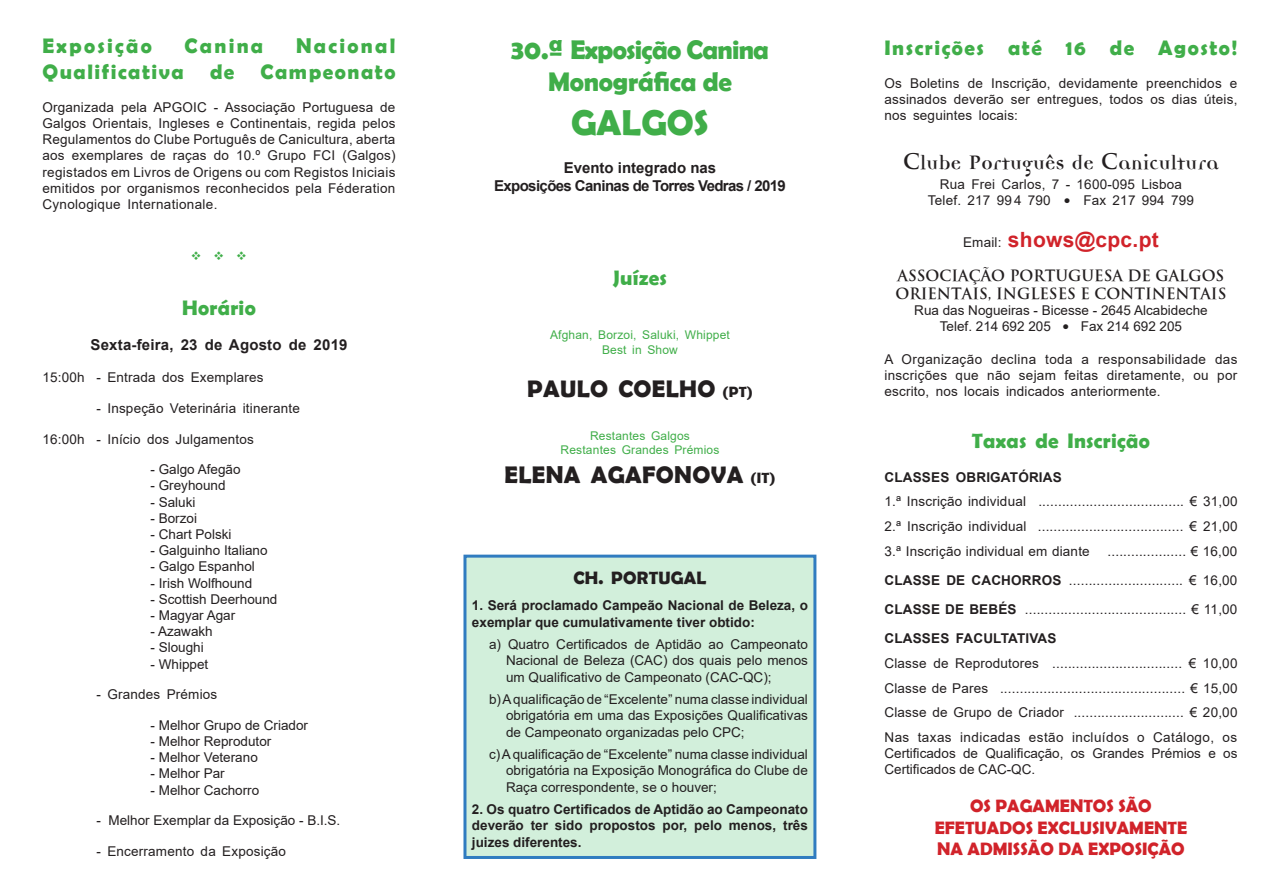
<style>
.page{position:relative;width:1263px;height:893px;background:#fff}
.page>*{position:absolute;margin:0;border:0;box-sizing:border-box;transform-origin:0 0}
.t1{font:700 36px "Berlin Sans FB Demi";color:#40ae49}
.t2{font:700 27px "Berlin Sans FB Demi";letter-spacing:-.03em;color:#40ae49}
.t3{font:700 27px "Berlin Sans FB Demi";letter-spacing:-.01em;color:#40ae49}
.t4{font:700 24px "Berlin Sans FB Demi";letter-spacing:.01em;color:#231f20}
.t5{font:700 21px "Berlin Sans FB Demi";letter-spacing:.07em;color:#40ae49}
.t6{font:700 21px "Democratica";letter-spacing:.01em;color:#231f20}
.t7{font:700 21px "Berlin Sans FB Demi";letter-spacing:.01em;color:#40ae49}
.t8{font:700 21px "Arial";letter-spacing:.015em;color:#d1232a}
.t9{font:700 21px "Berlin Sans FB Demi";letter-spacing:.105em;color:#40ae49}
.t10{font:700 18px "Berlin Sans FB Demi";color:#d1232a}
.t11{font:700 18px "Berlin Sans FB Demi";letter-spacing:.01em;color:#231f20}
.t12{font:700 15px/18px "Trajan";color:#231f20}
.t13{font:700 15px "Arial";color:#231f20}
.t14{font:700 15px "Arial";letter-spacing:-.04em;color:#231f20}
.t15{font:13.5px/16.2px "Arial";color:#231f20;text-align:justify}
.t16{font:700 13.5px/16.2px "Arial";color:#231f20}
.t17{font:12px/14.4px "Arial";letter-spacing:.015em;color:#40ae49;text-align:center}
.t18{font:12px "Wingdings";color:#40ae49}
.s1{font-size:15px}
.s2{font-family:"Trajan Pro"}
.s3{font-family:"Verdana"}
.s4{font-weight:400;font-size:13.5px;color:#231f20}
.s5{font-weight:700}
</style>
<div class="page">
<div style="left:463px;top:555px;width:353px;height:304px;background:#d2efdb;border:3px solid #307cc0"></div>
<p class="t9" style="left:42px;top:34px;width:111px">Exposição</p>
<p class="t5" style="left:185px;top:34px;width:80px">Canina</p>
<p class="t9" style="left:296px;top:34px;width:101px">Nacional</p>
<p class="t5" style="left:42px;top:59px;width:354px">Qualificativa de Campeonato</p>
<p class="t15" style="left:42px;top:99px;width:354px">Organizada pela APGOIC - Associação Portuguesa de Galgos Orientais, Ingleses e Continentais, regida pelos Regulamentos do Clube Português de Canicultura, aberta aos exemplares de raças do 10.º Grupo FCI (Galgos) registados em Livros de Origens ou com Registos Iniciais emitidos por organismos reconhecidos pela Féderation Cynologique Internationale.</p>
<p class="t18" style="left:191px;top:249px;width:58px">❖ ❖ ❖</p>
<p class="t7" style="left:182px;top:296px;width:75px">Horário</p>
<p class="t13" style="left:90px;top:334px;width:259px">Sexta-feira, 23 de Agosto de 2019</p>
<p class="t15" style="left:43px;top:369px;width:223px">15:00h - Entrada dos Exemplares</p>
<p class="t15" style="left:97px;top:400px;width:205px">- Inspeção Veterinária itinerante</p>
<p class="t15" style="left:43px;top:431px;width:213px">16:00h - Início dos Julgamentos</p>
<p class="t15" style="left:151px;top:461px;width:92px">- Galgo Afegão</p>
<p class="t15" style="left:151px;top:477px;width:77px">- Greyhound</p>
<p class="t15" style="left:151px;top:494px;width:47px">- Saluki</p>
<p class="t15" style="left:151px;top:510px;width:48px">- Borzoi</p>
<p class="t15" style="left:151px;top:526px;width:83px">- Chart Polski</p>
<p class="t15" style="left:151px;top:542px;width:119px">- Galguinho Italiano</p>
<p class="t15" style="left:151px;top:558px;width:106px">- Galgo Espanhol</p>
<p class="t15" style="left:151px;top:575px;width:103px">- Irish Wolfhound</p>
<p class="t15" style="left:151px;top:591px;width:128px">- Scottish Deerhound</p>
<p class="t15" style="left:151px;top:607px;width:86px">- Magyar Agar</p>
<p class="t15" style="left:151px;top:623px;width:64px">- Azawakh</p>
<p class="t15" style="left:151px;top:639px;width:55px">- Sloughi</p>
<p class="t15" style="left:151px;top:656px;width:59px">- Whippet</p>
<p class="t15" style="left:97px;top:686px;width:122px">- Grandes Prémios</p>
<p class="t15" style="left:151px;top:717px;width:159px">- Melhor Grupo de Criador</p>
<p class="t15" style="left:151px;top:733px;width:122px">- Melhor Reprodutor</p>
<p class="t15" style="left:151px;top:749px;width:109px">- Melhor Veterano</p>
<p class="t15" style="left:151px;top:765px;width:76px">- Melhor Par</p>
<p class="t15" style="left:151px;top:782px;width:110px">- Melhor Cachorro</p>
<p class="t15" style="left:97px;top:812px;width:245px">- Melhor Exemplar da Exposição - B.I.S.</p>
<p class="t15" style="left:97px;top:843px;width:191px">- Encerramento da Exposição</p>
<p class="t2" style="left:511px;top:34px;width:260px">30.ª Exposição Canina</p>
<p class="t3" style="left:548px;top:66px;width:185px">Monográfica de</p>
<p class="t1" style="left:571px;top:101px;width:139px">GALGOS</p>
<p class="t13" style="left:564px;top:157px;width:154px">Evento integrado nas</p>
<p class="t14" style="left:494px;top:175px;width:293px">Exposições Caninas de Torres Vedras / 2019</p>
<p class="t5" style="left:613px;top:265px;width:56px">Juízes</p>
<p class="t17" style="left:550px;top:328px;width:181px">Afghan, Borzoi, Saluki, Whippet</p>
<p class="t17" style="left:602px;top:342px;width:77px">Best in Show</p>
<p class="t4" style="left:527px;top:375px;width:227px">PAULO COELHO <span class="s1">(PT)</span></p>
<p class="t17" style="left:561px;top:428px;width:160px">Restantes Galgos<br>Restantes Grandes Prémios</p>
<p class="t4" style="left:505px;top:461px;width:272px">ELENA AGAFONOVA <span class="s1">(IT)</span></p>
<p class="t11" style="left:573px;top:567px;width:134px">CH. PORTUGAL</p>
<p class="t16" style="left:472px;top:598px;width:337px">1. Será proclamado Campeão Nacional de Beleza, o exemplar que cumulativamente tiver obtido:</p>
<p class="t15" style="left:506px;top:636px;width:303px;text-indent:-17px">a) Quatro Certificados de Aptidão ao Campeonato Nacional de Beleza (CAC) dos quais pelo menos um Qualificativo de Campeonato (CAC-QC);</p>
<p class="t15" style="left:506px;top:691px;width:303px;text-indent:-17px">b) A qualificação de “Excelente” numa classe individual obrigatória em uma das Exposições Qualificativas de Campeonato organizadas pelo CPC;</p>
<p class="t15" style="left:506px;top:746px;width:303px;text-indent:-17px">c) A qualificação de “Excelente” numa classe individual obrigatória na Exposição Monográfica do Clube de Raça correspondente, se o houver;</p>
<p class="t16" style="left:472px;top:801px;width:337px;text-align:justify">2. Os quatro Certificados de Aptidão ao Campeonato deverão ter sido propostos por, pelo menos, três juizes diferentes.</p>
<p class="t5" style="left:884px;top:35px;width:354px">Inscrições até 16 de Agosto!</p>
<p class="t15" style="left:884px;top:75px;width:354px">Os Boletins de Inscrição, devidamente preenchidos e assinados deverão ser entregues, todos os dias úteis, nos seguintes locais:</p>
<p class="t6" style="left:903px;top:153px;width:317px"><span class="s2">C</span>lube <span class="s2">p</span>ortuguês de <span class="s2">C</span>anicultura</p>
<p class="t15" style="left:940px;top:176px;width:244px">Rua Frei Carlos, 7 - 1600-095 Lisboa</p>
<p class="t15" style="left:928px;top:192px;width:268px">Telef. 217 99 4 790 <span class="s3">•</span> Fax 217 994 799</p>
<p class="t8" style="left:963px;top:224px;width:197px"><span class="s4">Email:</span> shows@cpc.pt</p>
<p class="t12" style="left:895px;top:266px;width:332px">ASSOCIAÇÃO PORTUGUESA DE GALGOS<br>ORIENTAIS, INGLESES E CONTINENTAIS</p>
<p class="t15" style="left:914px;top:302px;width:295px">Rua das Nogueiras - Bicesse - 2645 Alcabideche</p>
<p class="t15" style="left:940px;top:318px;width:244px">Telef. 214 692 205 <span class="s3">•</span> Fax 214 692 205</p>
<p class="t15" style="left:884px;top:351px;width:355px">A Organização declina toda a responsabilidade das inscrições que não sejam feitas diretamente, ou por escrito, nos locais indicados anteriormente.</p>
<p class="t7" style="left:972px;top:429px;width:180px">Taxas de Inscrição</p>
<p class="t16" style="left:884px;top:469px;width:179px">CLASSES OBRIGATÓRIAS</p>
<p class="t15" style="left:884px;top:493px;width:355px">1.ª Inscrição individual ..................................... € 31,00</p>
<p class="t15" style="left:884px;top:518px;width:355px">2.ª Inscrição individual ..................................... € 21,00</p>
<p class="t15" style="left:884px;top:543px;width:207px">3.ª Inscrição individual em diante</p>
<p class="t15" style="left:1107px;top:543px;width:131px">.................... € 16,00</p>
<p class="t15" style="left:884px;top:572px;width:354px"><span class="s5">CLASSE DE CACHORROS</span> ............................. € 16,00</p>
<p class="t15" style="left:884px;top:601px;width:354px"><span class="s5">CLASSE DE BEBÉS</span> ......................................... € 11,00</p>
<p class="t16" style="left:884px;top:631px;width:174px">CLASSES FACULTATIVAS</p>
<p class="t15" style="left:884px;top:655px;width:354px">Classe de Reprodutores ................................. € 10,00</p>
<p class="t15" style="left:884px;top:680px;width:355px">Classe de Pares ............................................... € 15,00</p>
<p class="t15" style="left:884px;top:704px;width:354px">Classe de Grupo de Criador ............................ € 20,00</p>
<p class="t15" style="left:884px;top:729px;width:354px">Nas taxas indicadas estão incluídos o Catálogo, os Certificados de Qualificação, os Grandes Prémios e os Certificados de CAC-QC.</p>
<p class="t10" style="left:970px;top:795px;width:183px">OS PAGAMENTOS SÃO</p>
<p class="t10" style="left:935px;top:817px;width:254px">EFETUADOS EXCLUSIVAMENTE</p>
<p class="t10" style="left:937px;top:839px;width:249px">NA ADMISSÃO DA EXPOSIÇÃO</p>
</div>
